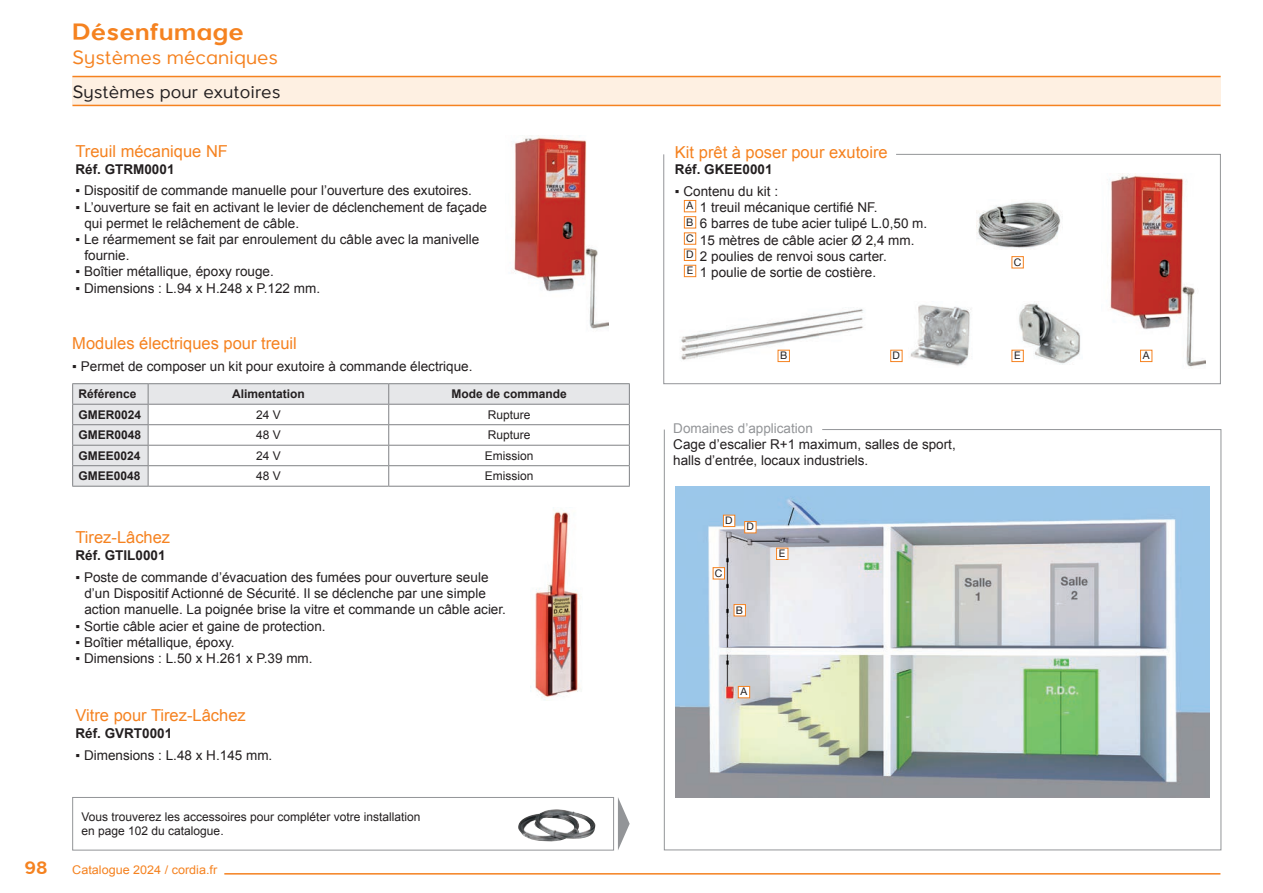
<style>
.page{position:relative;width:1263px;height:893px;background:#fff}
.page>*{position:absolute;margin:0;border:0;box-sizing:border-box;transform-origin:0 0}
.t1{font:700 24px "Larke Neue";color:#f58220}
.t2{font:19.5px "Larke Neue";color:#f58220}
.t3{font:18px "Larke Neue";color:#231f20}
.t4{font:700 18px "Larke Neue";color:#f58220}
.t5{font:16.5px "Arial";color:#f58220}
.t6{font:13.5px/16.2px "Arial";color:#231f20}
.t7{font:700 13.5px "Arial";color:#231f20}
.t8{font:13.5px "Arial";color:#939598}
.t9{font:12px/14.4px "Arial";color:#231f20}
.t10{font:700 12px "Arial";color:#231f20}
.t11{font:12px "Arial";color:#f58220;scale:1.05 1}
.t12{font:10.5px "Helvetica Neue LT Pro";color:#231f20}
</style>
<div class="page">
<hr style="left:224px;top:873px;width:996px;height:2px;background:#f58220">
<svg style="left:663px;top:429px;width:559px;height:422px"></svg>
<img style="left:676px;top:487px;width:533px;height:310px">
<div style="left:744px;top:521px;width:12px;height:12px;background:#fff;border:1px solid #f58220"></div>
<div style="left:776px;top:548px;width:12px;height:12px;background:#fff;border:1px solid #f58220"></div>
<div style="left:713px;top:567px;width:12px;height:12px;background:#fff;border:1px solid #f58220"></div>
<div style="left:734px;top:604px;width:12px;height:12px;background:#fff;border:1px solid #f58220"></div>
<div style="left:738px;top:686px;width:12px;height:12px;background:#fff;border:1px solid #f58220"></div>
<div style="left:72px;top:77px;width:1148px;height:28px;background:#fef0e2"></div>
<hr style="left:72px;top:76px;width:1148px;height:1px;background:#f58220">
<hr style="left:72px;top:105px;width:1148px;height:1px;background:#f58220">
<div style="left:72px;top:797px;width:542px;height:53px;border:1px solid #939598"></div>
<svg style="left:618px;top:797px;width:12px;height:53px"></svg>
<img style="left:518px;top:809px;width:77px;height:33px">
<svg style="left:73px;top:384px;width:556px;height:102px"></svg>
<hr style="left:148px;top:383px;width:241px;height:1px;background:#808285">
<hr style="left:389px;top:383px;width:241px;height:1px;background:#808285">
<hr style="left:72px;top:404px;width:76px;height:1px;background:#808285">
<hr style="left:148px;top:404px;width:241px;height:1px;background:#808285">
<hr style="left:389px;top:404px;width:241px;height:1px;background:#808285">
<hr style="left:72px;top:424px;width:76px;height:1px;background:#808285">
<hr style="left:148px;top:424px;width:241px;height:1px;background:#808285">
<hr style="left:389px;top:424px;width:241px;height:1px;background:#808285">
<hr style="left:72px;top:445px;width:76px;height:1px;background:#808285">
<hr style="left:148px;top:445px;width:241px;height:1px;background:#808285">
<hr style="left:389px;top:445px;width:241px;height:1px;background:#808285">
<hr style="left:72px;top:465px;width:76px;height:1px;background:#808285">
<hr style="left:148px;top:465px;width:241px;height:1px;background:#808285">
<hr style="left:389px;top:465px;width:241px;height:1px;background:#808285">
<hr style="left:148px;top:486px;width:241px;height:1px;background:#808285">
<hr style="left:389px;top:486px;width:241px;height:1px;background:#808285">
<hr style="left:72px;top:383px;width:76px;height:1px;background:#808285">
<svg style="left:72px;top:384px;width:1px;height:102px"></svg>
<svg style="left:148px;top:384px;width:1px;height:102px"></svg>
<svg style="left:629px;top:384px;width:1px;height:102px"></svg>
<hr style="left:72px;top:486px;width:76px;height:1px;background:#808285">
<svg style="left:388px;top:384px;width:1px;height:102px"></svg>
<svg style="left:663px;top:154px;width:558px;height:230px"></svg>
<div style="left:684px;top:200px;width:12px;height:12px;background:#fff;border:1px solid #f58220"></div>
<div style="left:684px;top:216px;width:12px;height:12px;background:#fff;border:1px solid #f58220"></div>
<div style="left:684px;top:232px;width:12px;height:13px;background:#fff;border:1px solid #f58220"></div>
<div style="left:684px;top:249px;width:12px;height:12px;background:#fff;border:1px solid #f58220"></div>
<div style="left:684px;top:265px;width:12px;height:12px;background:#fff;border:1px solid #f58220"></div>
<img style="left:1101px;top:173px;width:104px;height:198px">
<img style="left:1016px;top:302px;width:66px;height:63px">
<img style="left:909px;top:302px;width:63px;height:66px">
<img style="left:977px;top:199px;width:85px;height:51px">
<img style="left:669px;top:308px;width:202px;height:54px">
<div style="left:1011px;top:350px;width:13px;height:12px;background:#fff;border:1px solid #f58220"></div>
<div style="left:890px;top:350px;width:12px;height:12px;background:#fff;border:1px solid #f58220"></div>
<div style="left:778px;top:350px;width:12px;height:12px;background:#fff;border:1px solid #f58220"></div>
<div style="left:1140px;top:350px;width:12px;height:12px;background:#fff;border:1px solid #f58220"></div>
<div style="left:1011px;top:256px;width:13px;height:12px;background:#fff;border:1px solid #f58220"></div>
<div style="left:723px;top:515px;width:12px;height:12px;background:#fff;border:1px solid #f58220"></div>
<img style="left:513px;top:136px;width:96px;height:193px">
<img style="left:530px;top:510px;width:51px;height:190px">
<h1 class="t1" style="left:72px;top:17px;width:173px">Désenfumage</h1>
<h2 class="t2" style="left:72px;top:45px;width:207px">Systèmes mécaniques</h2>
<h3 class="t3" style="left:72px;top:80px;width:210px">Systèmes pour exutoires</h3>
<p class="t5" style="left:75px;top:140px;width:154px">Treuil mécanique NF</p>
<p class="t7" style="left:75px;top:160px;width:101px">Réf. GTRM0001</p>
<p class="t6" style="left:75px;top:183px;width:398px">▪ Dispositif de commande manuelle pour l’ouverture des exutoires.</p>
<p class="t6" style="left:84px;top:199px;width:404px;text-indent:-9px">▪ L’ouverture se fait en activant le levier de déclenchement de façade qui permet le relâchement de câble.</p>
<p class="t6" style="left:84px;top:231px;width:396px;text-indent:-9px">▪ Le réarmement se fait par enroulement du câble avec la manivelle fournie.</p>
<p class="t6" style="left:75px;top:264px;width:200px">▪ Boîtier métallique, époxy rouge.</p>
<p class="t6" style="left:75px;top:280px;width:246px">▪ Dimensions : L.94 x H.248 x P.122 mm.</p>
<p class="t5" style="left:72px;top:333px;width:226px">Modules électriques pour treuil</p>
<p class="t6" style="left:72px;top:359px;width:402px">▪ Permet de composer un kit pour exutoire à commande électrique.</p>
<p class="t10" style="left:79px;top:386px;width:60px">Référence</p>
<p class="t10" style="left:232px;top:386px;width:74px">Alimentation</p>
<p class="t10" style="left:451px;top:386px;width:117px">Mode de commande</p>
<p class="t10" style="left:79px;top:407px;width:64px">GMER0024</p>
<p class="t9" style="left:256px;top:407px;width:26px">24 V</p>
<p class="t9" style="left:488px;top:407px;width:44px">Rupture</p>
<p class="t10" style="left:79px;top:427px;width:64px">GMER0048</p>
<p class="t9" style="left:256px;top:428px;width:26px">48 V</p>
<p class="t9" style="left:488px;top:428px;width:44px">Rupture</p>
<p class="t10" style="left:79px;top:448px;width:64px">GMEE0024</p>
<p class="t9" style="left:256px;top:448px;width:26px">24 V</p>
<p class="t9" style="left:485px;top:448px;width:50px">Emission</p>
<p class="t10" style="left:79px;top:468px;width:64px">GMEE0048</p>
<p class="t9" style="left:256px;top:469px;width:26px">48 V</p>
<p class="t9" style="left:485px;top:469px;width:50px">Emission</p>
<p class="t5" style="left:75px;top:527px;width:96px">Tirez-Lâchez</p>
<p class="t7" style="left:75px;top:546px;width:92px">Réf. GTIL0001</p>
<p class="t6" style="left:84px;top:569px;width:423px;text-indent:-9px">▪ Poste de commande d’évacuation des fumées pour ouverture seule d’un Dispositif Actionné de Sécurité. Il se déclenche par une simple action manuelle. La poignée brise la vitre et commande un câble acier.</p>
<p class="t6" style="left:75px;top:618px;width:252px">▪ Sortie câble acier et gaine de protection.</p>
<p class="t6" style="left:75px;top:634px;width:161px">▪ Boîtier métallique, époxy.</p>
<p class="t6" style="left:75px;top:650px;width:239px">▪ Dimensions : L.50 x H.261 x P.39 mm.</p>
<p class="t5" style="left:75px;top:705px;width:172px">Vitre pour Tirez-Lâchez</p>
<p class="t7" style="left:75px;top:724px;width:98px">Réf. GVRT0001</p>
<p class="t6" style="left:75px;top:747px;width:198px">▪ Dimensions : L.48 x H.145 mm.</p>
<p class="t9" style="left:82px;top:810px;width:340px">Vous trouverez les accessoires pour compléter votre installation en page 102 du catalogue.</p>
<h3 class="t4" style="left:25px;top:856px;width:25px">98</h3>
<p class="t11" style="left:72px;top:862px;width:140px">Catalogue 2024 / cordia.fr</p>
<p class="t5" style="left:675px;top:141px;width:214px">Kit prêt à poser pour exutoire</p>
<p class="t7" style="left:675px;top:161px;width:99px">Réf. GKEE0001</p>
<p class="t6" style="left:686px;top:183px;width:243px;text-indent:-11px">▪ Contenu du kit :<br><sup>A</sup> 1 treuil mécanique certifié NF.<br><sup>B</sup> 6 barres de tube acier tulipé L.0,50 m.<br><sup>C</sup> 15 mètres de câble acier Ø 2,4 mm.<br><sup>D</sup> 2 poulies de renvoi sous carter.<br><sup>E</sup> 1 poulie de sortie de costière.</p>
<p class="t12" style="left:1014px;top:256px;width:9px">C</p>
<p class="t12" style="left:780px;top:349px;width:9px">B</p>
<p class="t12" style="left:892px;top:349px;width:9px">D</p>
<p class="t12" style="left:1014px;top:349px;width:8px">E</p>
<p class="t12" style="left:1143px;top:349px;width:8px">A</p>
<p class="t8" style="left:673px;top:419px;width:141px">Domaines d’application</p>
<p class="t6" style="left:673px;top:436px;width:284px">Cage d’escalier R+1 maximum, salles de sport, halls d’entrée, locaux industriels.</p>
<p class="t12" style="left:725px;top:514px;width:9px">D</p>
<p class="t12" style="left:746px;top:520px;width:9px">D</p>
<p class="t12" style="left:715px;top:567px;width:9px">C</p>
<p class="t12" style="left:736px;top:603px;width:9px">B</p>
<p class="t12" style="left:779px;top:547px;width:8px">E</p>
<p class="t12" style="left:740px;top:685px;width:8px">A</p>
</div>
